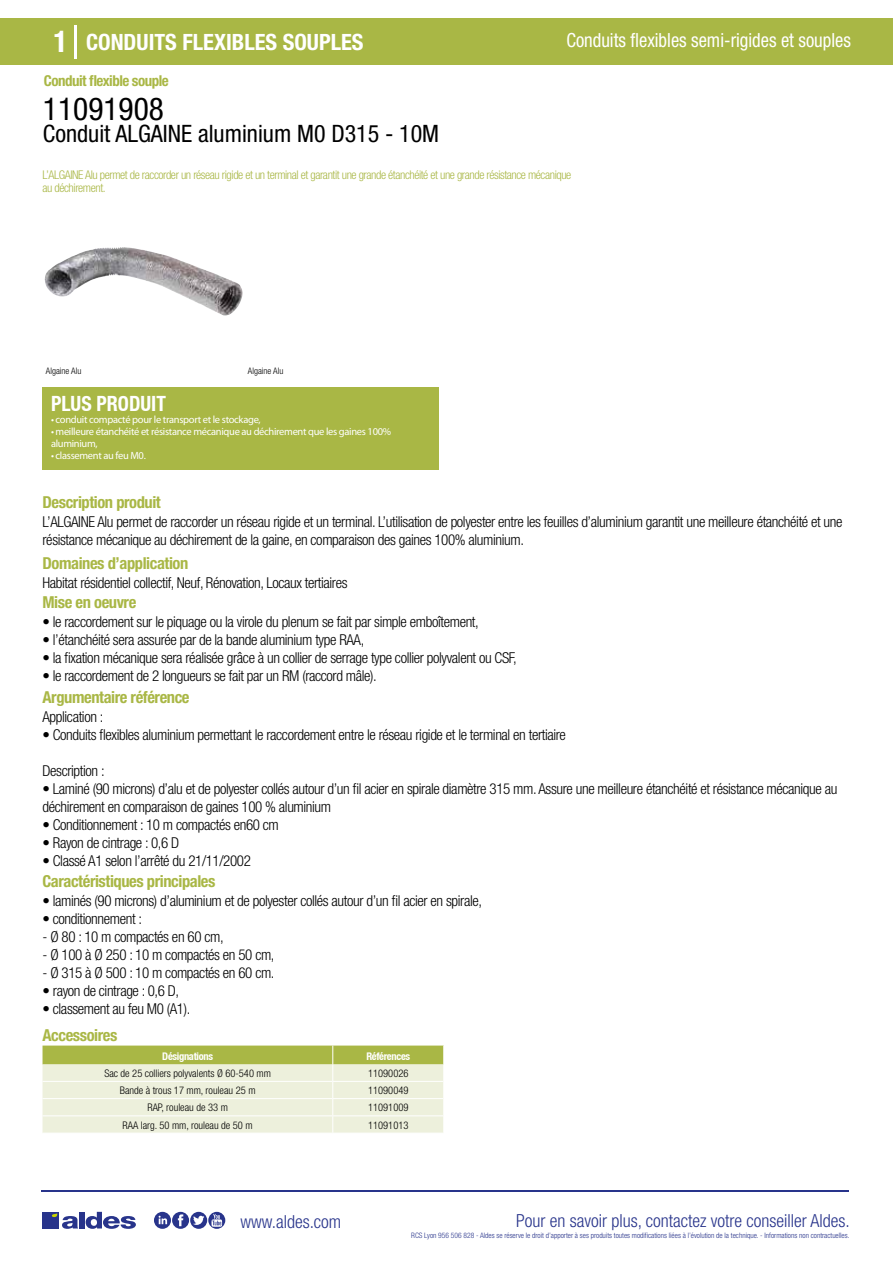
<style>
.page{position:relative;width:893px;height:1263px;background:#fff}
.page>*{position:absolute;margin:0;border:0;box-sizing:border-box;transform-origin:0 0}
.t1{font:condensed 31.5px "Helvetica Neue LT Std";color:#000}
.t2{font:condensed 24px "Helvetica Neue LT Std";color:#000}
.t3{font:700 condensed 22.5px "Helvetica Neue LT Std";color:#fff}
.t4{font:700 condensed 21px "Helvetica Neue";color:#fff;scale:.95 1}
.t5{font:condensed 19.5px "Helvetica Neue LT Std";color:#fff;scale:.95 1}
.t6{font:300 condensed 18px "Helvetica Neue";color:#28348b}
.t7{font:700 condensed 16.5px "Helvetica Neue LT Std";letter-spacing:-.025em;color:#a9b745}
.t8{font:300 condensed 15px/18px "Helvetica Neue LT Std";letter-spacing:-.025em;color:#000}
.t9{font:700 condensed 15px "Helvetica Neue LT Std";letter-spacing:-.035em;color:#a9b745}
.t10{font:300 condensed 12px/13.5px "Helvetica Neue LT Std";letter-spacing:-.035em;color:#a9b745}
.t11{font:10.5px/12px "Myriad Pro";letter-spacing:-.03em;color:#fff}
.t12{font:300 condensed 10.5px "Helvetica Neue";color:#000}
.t13{font:700 condensed 10.5px "Helvetica Neue";letter-spacing:-.03em;color:#fff}
.t14{font:300 condensed 9px "Helvetica Neue";color:#000}
.t15{font:300 condensed 7.5px "Helvetica Neue";color:#28348b}
.s1{font-size:30px}
</style>
<div class="page">
<div style="left:0;top:18px;width:893px;height:46px;background:#a9b745"></div>
<div style="left:43px;top:387px;width:396px;height:83px;background:#a9b745"></div>
<hr style="left:74px;top:25px;width:2px;height:33px;background:#fff">
<svg style="left:44px;top:247px;width:199px;height:69px"></svg>
<svg style="left:43px;top:1045px;width:401px;height:88px;background:#dfe4bd"></svg>
<hr style="left:41px;top:1190px;width:808px;height:1px;background:#28348b">
<svg style="left:154px;top:1212px;width:71px;height:17px"></svg>
<div style="left:42px;top:1212px;width:17px;height:16px;background:#28348b"></div>
<div style="left:79px;top:1212px;width:5px;height:16px;background:#28348b"></div>
<svg style="left:86px;top:1212px;width:50px;height:17px"></svg>
<svg style="left:52px;top:1213px;width:26px;height:16px"></svg>
<h3 class="t3" style="left:54px;top:28px;width:312px"><span class="s1">1</span> CONDUITS FLEXIBLES SOUPLES</h3>
<h3 class="t5" style="left:566px;top:29px;width:301px">Conduits flexibles semi-rigides et souples</h3>
<p class="t9" style="left:44px;top:71px;width:126px">Conduit flexible souple</p>
<h1 class="t1" style="left:43px;top:91px;width:122px">11091908</h1>
<h2 class="t2" style="left:43px;top:120px;width:398px">Conduit ALGAINE aluminium M0 D315 - 10M</h2>
<p class="t10" style="left:43px;top:167px;width:530px">L’ALGAINE Alu permet de raccorder un réseau rigide et un terminal et garantit une grande étanchéité et une grande résistance mécanique au déchirement.</p>
<p class="t14" style="left:46px;top:365px;width:37px">Algaine Alu</p>
<p class="t14" style="left:248px;top:365px;width:37px">Algaine Alu</p>
<h3 class="t4" style="left:51px;top:391px;width:122px">PLUS PRODUIT</h3>
<p class="t11" style="left:51px;top:413px;width:211px">• conduit compacté pour le transport et le stockage,</p>
<p class="t11" style="left:51px;top:425px;width:342px">• meilleure étanchéité et résistance mécanique au déchirement que les gaines 100% aluminium,</p>
<p class="t11" style="left:51px;top:449px;width:96px">• classement au feu M0.</p>
<p class="t7" style="left:43px;top:492px;width:120px">Description produit</p>
<p class="t8" style="left:43px;top:513px;width:801px">L’ALGAINE Alu permet de raccorder un réseau rigide et un terminal. L’utilisation de polyester entre les feuilles d’aluminium garantit une meilleure étanchéité et une résistance mécanique au déchirement de la gaine, en comparaison des gaines 100% aluminium.</p>
<p class="t8" style="left:43px;top:573px;width:307px">Habitat résidentiel collectif, Neuf, Rénovation, Locaux tertiaires</p>
<p class="t8" style="left:43px;top:613px;width:438px">• le raccordement sur le piquage ou la virole du plenum se fait par simple emboîtement,</p>
<p class="t8" style="left:43px;top:631px;width:323px">• l’étanchéité sera assurée par de la bande aluminium type RAA,</p>
<p class="t8" style="left:43px;top:649px;width:476px">• la fixation mécanique sera réalisée grâce à un collier de serrage type collier polyvalent ou CSF,</p>
<p class="t8" style="left:43px;top:667px;width:336px">• le raccordement de 2 longueurs se fait par un RM (raccord mâle).</p>
<p class="t7" style="left:43px;top:553px;width:147px">Domaines d’application</p>
<p class="t7" style="left:43px;top:592px;width:95px">Mise en oeuvre</p>
<p class="t7" style="left:43px;top:687px;width:149px">Argumentaire référence</p>
<p class="t8" style="left:43px;top:708px;width:62px">Application :</p>
<p class="t8" style="left:43px;top:726px;width:525px">• Conduits flexibles aluminium permettant le raccordement entre le réseau rigide et le terminal en tertiaire</p>
<p class="t8" style="left:43px;top:762px;width:64px">Description :</p>
<p class="t8" style="left:43px;top:780px;width:796px">• Laminé (90 microns) d’alu et de polyester collés autour d’un fil acier en spirale diamètre 315 mm. Assure une meilleure étanchéité et résistance mécanique au déchirement en comparaison de gaines 100 % aluminium</p>
<p class="t8" style="left:43px;top:816px;width:238px">• Conditionnement : 10 m compactés en60 cm</p>
<p class="t8" style="left:43px;top:834px;width:138px">• Rayon de cintrage : 0,6 D</p>
<p class="t8" style="left:43px;top:852px;width:210px">• Classé A1 selon l’arrêté du 21/11/2002</p>
<p class="t7" style="left:43px;top:871px;width:174px">Caractéristiques principales</p>
<p class="t8" style="left:43px;top:892px;width:441px">• laminés (90 microns) d’aluminium et de polyester collés autour d’un fil acier en spirale,</p>
<p class="t8" style="left:43px;top:910px;width:101px">• conditionnement :</p>
<p class="t8" style="left:43px;top:928px;width:183px">- Ø 80 : 10 m compactés en 60 cm,</p>
<p class="t8" style="left:43px;top:946px;width:234px">- Ø 100 à Ø 250 : 10 m compactés en 50 cm,</p>
<p class="t8" style="left:43px;top:964px;width:234px">- Ø 315 à Ø 500 : 10 m compactés en 60 cm.</p>
<p class="t8" style="left:43px;top:982px;width:138px">• rayon de cintrage : 0,6 D,</p>
<p class="t8" style="left:43px;top:1000px;width:149px">• classement au feu M0 (A1).</p>
<p class="t7" style="left:43px;top:1025px;width:76px">Accessoires</p>
<p class="t13" style="left:162px;top:1050px;width:52px">Désignations</p>
<p class="t13" style="left:366px;top:1050px;width:45px">Références</p>
<p class="t12" style="left:104px;top:1067px;width:168px">Sac de 25 colliers polyvalents Ø 60-540 mm</p>
<p class="t12" style="left:368px;top:1067px;width:42px">11090026</p>
<p class="t12" style="left:120px;top:1084px;width:137px">Bande à trous 17 mm, rouleau 25 m</p>
<p class="t12" style="left:368px;top:1084px;width:42px">11090049</p>
<p class="t12" style="left:147px;top:1102px;width:82px">RAP, rouleau de 33 m</p>
<p class="t12" style="left:368px;top:1102px;width:42px">11091009</p>
<p class="t12" style="left:123px;top:1119px;width:132px">RAA larg. 50 mm, rouleau de 50 m</p>
<p class="t12" style="left:368px;top:1119px;width:42px">11091013</p>
<p class="t6" style="left:240px;top:1211px;width:102px">www.aldes.com</p>
<p class="t6" style="left:516px;top:1211px;width:335px">Pour en savoir plus, contactez votre conseiller Aldes.</p>
<p class="t15" style="left:411px;top:1230px;width:440px">RCS Lyon 956 506 828 - Aldes se réserve le droit d’apporter à ses produits toutes modifications liées à l’évolution de la technique. - Informations non contractuelles.</p>
</div>
